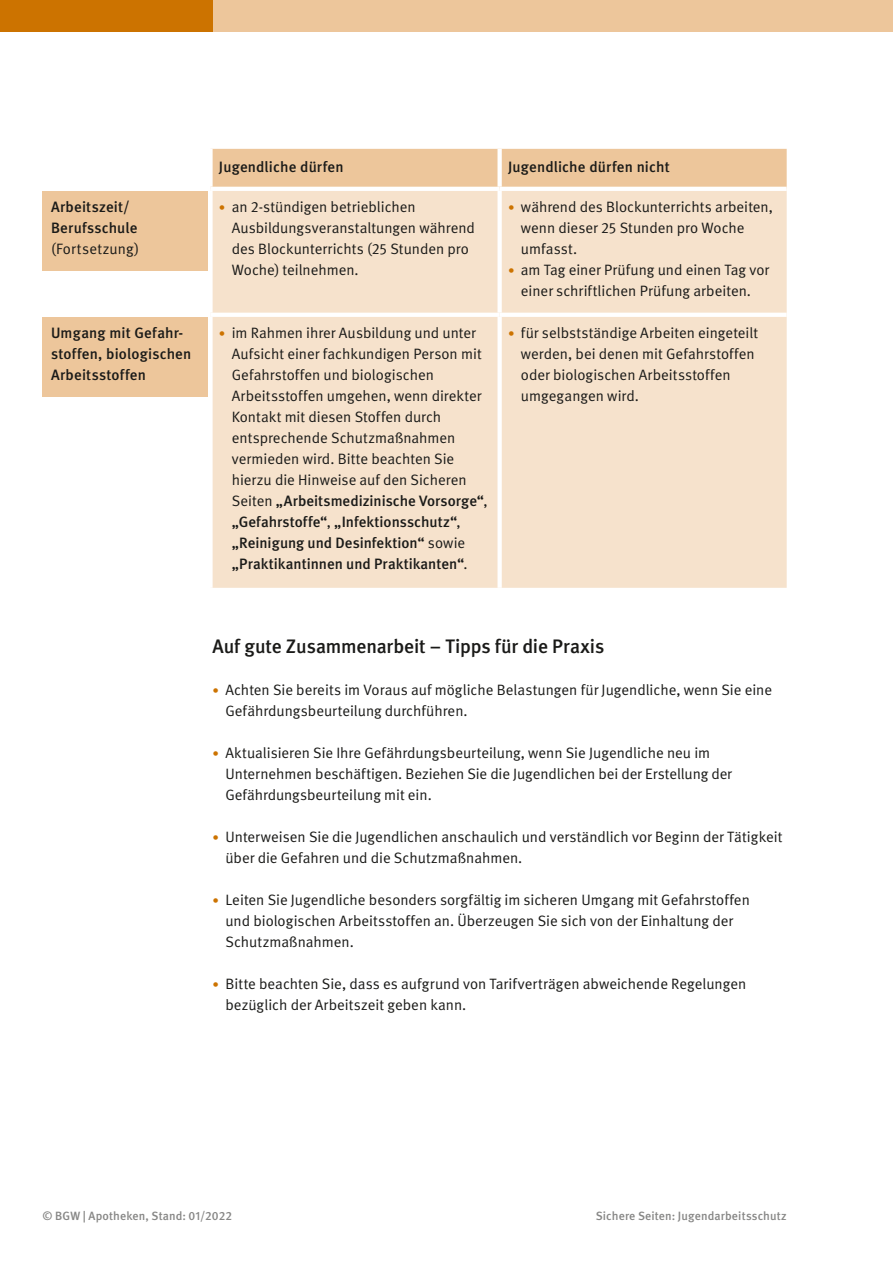
<style>
.page{position:relative;width:893px;height:1263px;background:#fff}
.page>*{position:absolute;margin:0;border:0;box-sizing:border-box;transform-origin:0 0}
.t1{font:500 19.5px "DGUV Meta";letter-spacing:-.005em;color:#1a1a18}
.t2{font:15px/21px "DGUV Meta";color:#1a1a18}
.t3{font:500 15px/21px "DGUV Meta";letter-spacing:.01em;color:#1a1a18}
.t4{font:15px "DGUV Meta";letter-spacing:.02em;color:#1a1a18}
.t5{font:500 12px "DGUV Meta";letter-spacing:.01em;color:#878786}
.s1{font-size:12.75px;color:#cc7300}
.s2{font-weight:500}
</style>
<div class="page">
<div style="left:0;top:0;width:893px;height:32px;background:#edc69b"></div>
<div style="left:0;top:0;width:213px;height:32px;background:#cc7300"></div>
<div style="left:213px;top:149px;width:574px;height:38px;background:#edc69b"></div>
<div style="left:213px;top:191px;width:574px;height:397px;background:#f6e2cc"></div>
<div style="left:497px;top:149px;width:5px;height:38px;background:#fff"></div>
<div style="left:497px;top:191px;width:5px;height:122px;background:#fff"></div>
<div style="left:497px;top:317px;width:5px;height:271px;background:#fff"></div>
<hr style="left:210px;top:313px;width:290px;height:4px;background:#fff">
<hr style="left:500px;top:313px;width:287px;height:4px;background:#fff">
<div style="left:43px;top:191px;width:165px;height:58px;background:#edc69b"></div>
<div style="left:43px;top:233px;width:165px;height:37px;background:#edc69b"></div>
<div style="left:43px;top:317px;width:165px;height:79px;background:#edc69b"></div>
<p class="t3" style="left:51px;top:197px;width:88px">Arbeitszeit/<br>Berufsschule</p>
<p class="t4" style="left:51px;top:240px;width:90px">(Fortsetzung)</p>
<p class="t3" style="left:219px;top:157px;width:126px">Jugendliche dürfen</p>
<p class="t3" style="left:508px;top:157px;width:163px">Jugendliche dürfen nicht</p>
<p class="t2" style="left:232px;top:196px;width:245px;text-indent:-13px"><span class="s1">•</span> an 2-stündigen betrieblichen<br>Ausbildungsveranstaltungen während des Blockunterrichts (25 Stunden pro<br>Woche) teilnehmen.</p>
<p class="t2" style="left:521px;top:196px;width:254px;text-indent:-13px"><span class="s1">•</span> während des Blockunterrichts arbeiten, wenn dieser 25 Stunden pro Woche umfasst.</p>
<p class="t2" style="left:508px;top:259px;width:262px;text-align:center"><span class="s1">•</span> am Tag einer Prüfung und einen Tag vor einer schriftlichen Prüfung arbeiten.</p>
<p class="t3" style="left:51px;top:323px;width:142px">Umgang mit Gefahr&shy;stoffen, biologischen<br>Arbeitsstoffen</p>
<p class="t2" style="left:232px;top:322px;width:257px;text-indent:-13px"><span class="s1">•</span> im Rahmen ihrer Ausbildung und unter Aufsicht einer fachkundigen Person mit Gefahrstoffen und biologischen Arbeitsstoffen umgehen, wenn direkter Kontakt mit diesen Stoffen durch entsprechende Schutzmaßnahmen vermieden wird. Bitte beachten Sie hierzu die Hinweise auf den Sicheren Seiten <span class="s2">„Arbeitsmedizinische Vorsorge“</span>, <span class="s2">„Gefahrstoffe“</span>, <span class="s2">„Infektionsschutz“</span>, <span class="s2">„Reinigung und Desinfektion“</span> sowie <span class="s2">„Praktikantinnen und Praktikanten“</span>.</p>
<p class="t2" style="left:521px;top:322px;width:239px;text-indent:-13px"><span class="s1">•</span> für selbstständige Arbeiten eingeteilt werden, bei denen mit Gefahrstoffen oder biologischen Arbeitsstoffen umgegangen wird.</p>
<h1 class="t1" style="left:213px;top:635px;width:393px">Auf gute Zusammenarbeit – Tipps für die Praxis</h1>
<p class="t2" style="left:225px;top:679px;width:548px;text-indent:-13px"><span class="s1">•</span> Achten Sie bereits im Voraus auf mögliche Belastungen für Jugendliche, wenn Sie eine<br>Gefährdungsbeurteilung durchführen.</p>
<p class="t2" style="left:225px;top:742px;width:508px;text-indent:-13px"><span class="s1">•</span> Aktualisieren Sie Ihre Gefährdungsbeurteilung, wenn Sie Jugendliche neu im<br>Unternehmen beschäftigen. Beziehen Sie die Jugendlichen bei der Erstellung der<br>Gefährdungsbeurteilung mit ein.</p>
<p class="t2" style="left:225px;top:826px;width:559px;text-indent:-13px"><span class="s1">•</span> Unterweisen Sie die Jugendlichen anschaulich und verständlich vor Beginn der Tätigkeit über die Gefahren und die Schutzmaßnahmen.</p>
<p class="t2" style="left:225px;top:889px;width:526px;text-indent:-13px"><span class="s1">•</span> Leiten Sie Jugendliche besonders sorgfältig im sicheren Umgang mit Gefahrstoffen und biologischen Arbeitsstoffen an. Überzeugen Sie sich von der Einhaltung der<br>Schutzmaßnahmen.</p>
<p class="t2" style="left:225px;top:973px;width:522px;text-indent:-13px"><span class="s1">•</span> Bitte beachten Sie, dass es aufgrund von Tarifverträgen abweichende Regelungen bezüglich der Arbeitszeit geben kann.</p>
<p class="t5" style="left:43px;top:1209px;width:191px">© BGW | Apotheken, Stand: 01/2022</p>
<p class="t5" style="left:596px;top:1209px;width:192px">Sichere Seiten: Jugendarbeitsschutz</p>
</div>
